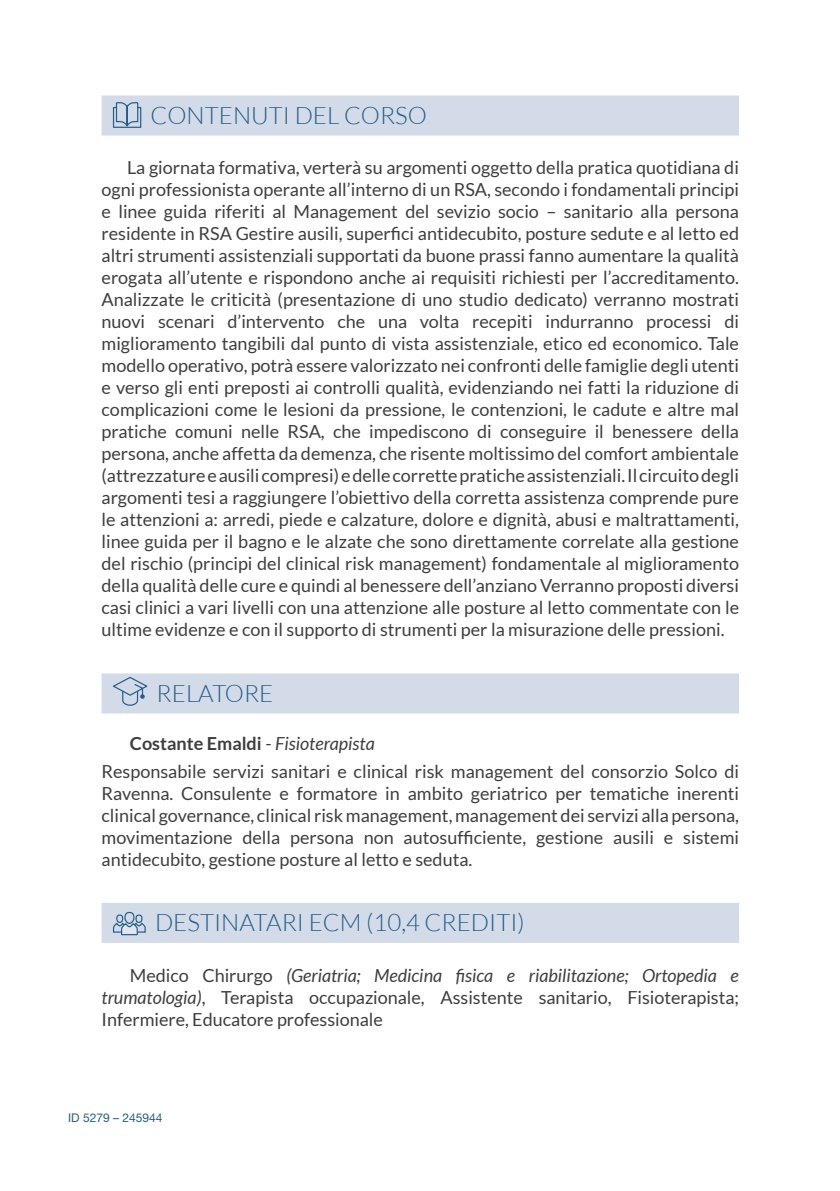
<style>
.page{position:relative;width:840px;height:1191px;background:#fff}
.page>*{position:absolute;margin:0;border:0;box-sizing:border-box;transform-origin:0 0}
.t1{font:300 24px "Lato";color:#245d8a}
.t2{font:18px/22px "Lato";color:#3e3e3f;text-align:justify}
.t3{font:700 18px "Lato";color:#3e3e3f}
.t4{font:12px "Helvetica Neue LT Pro";color:#245d8a}
.s1{font-weight:400}
.s2{font-weight:400;font-style:italic}
.s3{font-style:italic}
</style>
<div class="page">
<div style="left:101px;top:95px;width:637px;height:40px;background:#d3dbe8"></div>
<div style="left:101px;top:673px;width:637px;height:40px;background:#d3dbe8"></div>
<div style="left:101px;top:903px;width:637px;height:40px;background:#d3dbe8"></div>
<svg style="left:112px;top:102px;width:30px;height:26px"></svg>
<svg style="left:113px;top:677px;width:35px;height:29px"></svg>
<div style="left:124px;top:912px;width:10px;height:12px;border:1px solid #245d8a;border-radius:50%"></div>
<svg style="left:112px;top:914px;width:34px;height:22px"></svg>
<p class="t1" style="left:150px;top:102px;width:278px">CONTENUTI DEL CORSO</p>
<p class="t2" style="left:101px;top:157px;width:638px;text-indent:25px">La giornata formativa, verterà su argomenti oggetto della pratica quotidiana di ogni professionista operante all’interno di un RSA, secondo i fondamentali principi e linee guida riferiti al Management del sevizio socio – sanitario alla persona residente in RSA Gestire ausili, superfici antidecubito, posture sedute e al letto ed altri strumenti assistenziali supportati da buone prassi fanno aumentare la qualità erogata all’utente e rispondono anche ai requisiti richiesti per l’accreditamento.<br>Analizzate le criticità (presentazione di uno studio dedicato) verranno mostrati nuovi scenari d’intervento che una volta recepiti indurranno processi di miglioramento tangibili dal punto di vista assistenziale, etico ed economico. Tale modello operativo, potrà essere valorizzato nei confronti delle famiglie degli utenti e verso gli enti preposti ai controlli qualità, evidenziando nei fatti la riduzione di complicazioni come le lesioni da pressione, le contenzioni, le cadute e altre mal pratiche comuni nelle RSA, che impediscono di conseguire il benessere della persona, anche affetta da demenza, che risente moltissimo del comfort ambientale (attrezzature e ausili compresi) e delle corrette pratiche assistenziali. Il circuito degli argomenti tesi a raggiungere l’obiettivo della corretta assistenza comprende pure le attenzioni a: arredi, piede e calzature, dolore e dignità, abusi e maltrattamenti, linee guida per il bagno e le alzate che sono direttamente correlate alla gestione del rischio (principi del clinical risk management) fondamentale al miglioramento della qualità delle cure e quindi al benessere dell’anziano Verranno proposti diversi casi clinici a vari livelli con una attenzione alle posture al letto commentate con le ultime evidenze e con il supporto di strumenti per la misurazione delle pressioni.</p>
<p class="t1" style="left:156px;top:680px;width:118px">RELATORE</p>
<p class="t3" style="left:130px;top:733px;width:246px">Costante Emaldi <span class="s1">-</span> <span class="s2">Fisioterapista</span></p>
<p class="t2" style="left:101px;top:760px;width:638px">Responsabile servizi sanitari e clinical risk management del consorzio Solco di Ravenna. Consulente e formatore in ambito geriatrico per tematiche inerenti clinical governance, clinical risk management, management dei servizi alla persona, movimentazione della persona non autosufficiente, gestione ausili e sistemi antidecubito, gestione posture al letto e seduta.</p>
<p class="t1" style="left:155px;top:909px;width:371px">DESTINATARI ECM (10,4 CREDITI)</p>
<p class="t2" style="left:101px;top:964px;width:638px;text-indent:28px">Medico Chirurgo <span class="s3">(Geriatria; Medicina fisica e riabilitazione; Ortopedia e trumatologia)</span>, Terapista occupazionale, Assistente sanitario, Fisioterapista; Infermiere, Educatore professionale</p>
<p class="t4" style="left:68px;top:1110px;width:96px">ID 5279 – 245944</p>
</div>
